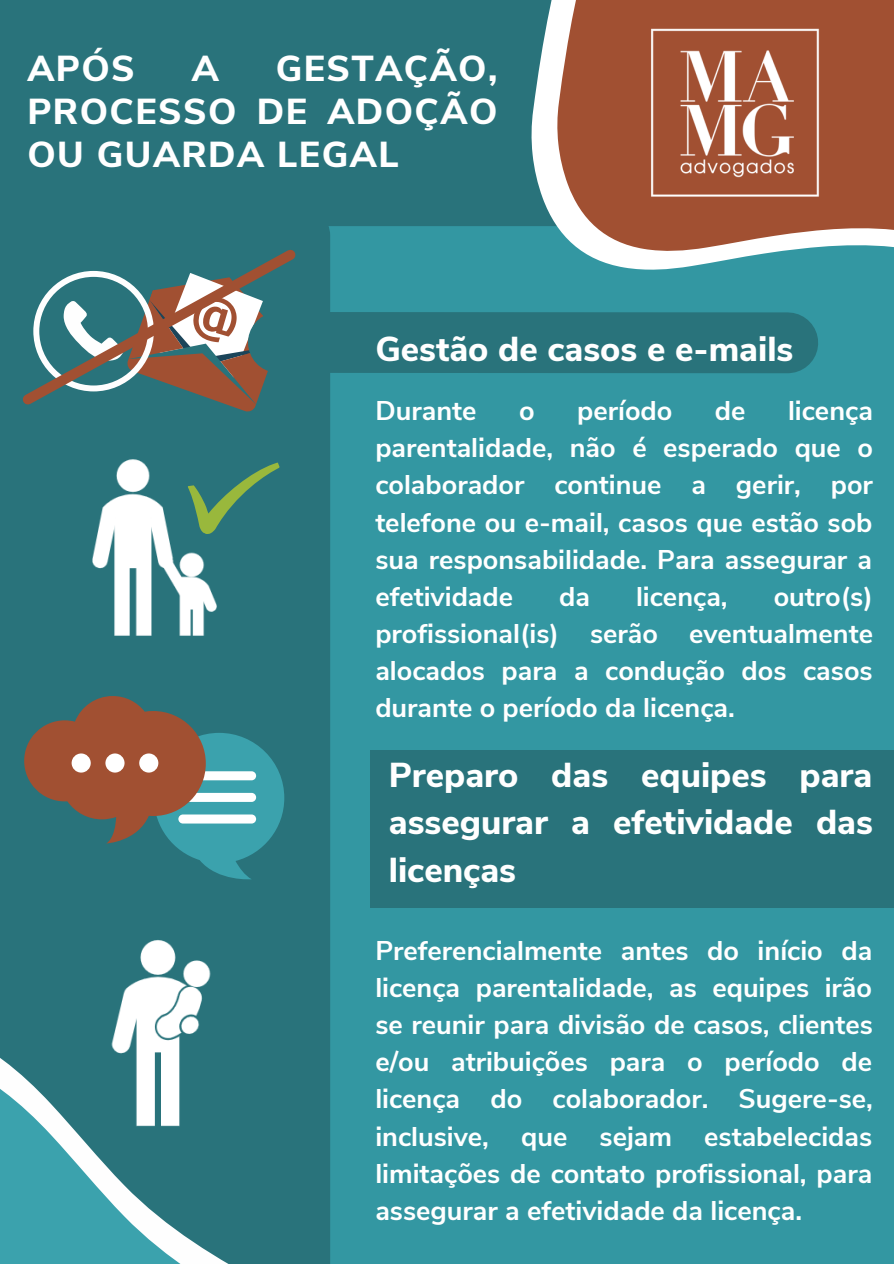
<style>
.page{position:relative;width:894px;height:1264px;background:#fff}
.page>*{position:absolute;margin:0;border:0;box-sizing:border-box;transform-origin:0 0}
.t1{font:800 36px/42.8px "Nunito Sans";letter-spacing:.04em;color:#fff;text-align:justify}
.t2{font:800 34.5px/47.2px "Nunito Sans";color:#fff;text-align:justify}
.t3{font:700 27px/37.2px "Nunito Sans";color:#fff;text-align:justify}
</style>
<div class="page">
<div style="left:0;top:0;width:893px;height:1263px;background:#3397a2"></div>
<div style="left:0;top:0;width:469px;height:226px;background:#29737b"></div>
<div style="left:0;top:207px;width:330px;height:643px;background:#29737b"></div>
<div style="left:469px;top:0;width:30px;height:226px;background:#29737b"></div>
<svg style="left:499px;top:0;width:394px;height:373px"></svg>
<svg style="left:0;top:881px;width:330px;height:382px;fill:#29737b"></svg>
<img style="left:640px;top:19px;width:188px;height:188px">
<svg style="left:14px;top:241px;width:290px;height:172px;background:#5d7d7c"></svg>
<img style="left:50px;top:443px;width:208px;height:208px">
<svg style="left:177px;top:442px;width:104px;height:105px;background:#377c72"></svg>
<svg style="left:24px;top:696px;width:260px;height:185px"></svg>
<div style="left:72px;top:753px;width:19px;height:19px;background:#fff;border-radius:50%"></div>
<div style="left:105px;top:753px;width:19px;height:19px;background:#fff;border-radius:50%"></div>
<div style="left:139px;top:753px;width:19px;height:19px;background:#fff;border-radius:50%"></div>
<img style="left:63px;top:935px;width:195px;height:195px">
<div style="left:278px;top:312px;width:509px;height:61px;background:#29737b"></div>
<div style="left:370px;top:750px;width:523px;height:158px;background:#29737b"></div>
<h1 class="t1" style="left:27px;top:48px;width:109px">APÓS</h1>
<h1 class="t1" style="left:192px;top:48px;width:29px">A</h1>
<h1 class="t1" style="left:27px;top:48px;width:471px;text-indent:248px">GESTAÇÃO, PROCESSO DE ADOÇÃO OU GUARDA LEGAL</h1>
<p class="t2" style="left:375px;top:326px;width:419px">Gestão de casos e e-mails</p>
<p class="t3" style="left:375px;top:392px;width:103px">Durante</p>
<p class="t3" style="left:519px;top:392px;width:17px">o</p>
<p class="t3" style="left:577px;top:392px;width:97px">período</p>
<p class="t3" style="left:714px;top:392px;width:32px">de</p>
<p class="t3" style="left:375px;top:392px;width:499px;text-indent:412px">licença parentalidade, não é esperado que o colaborador continue a gerir, por telefone ou e-mail, casos que estão sob sua responsabilidade. Para assegurar a efetividade</p>
<p class="t3" style="left:375px;top:578px;width:499px;text-indent:398px">outro(s) profissional(is) serão eventualmente alocados para a condução dos casos durante o período da licença.</p>
<p class="t3" style="left:559px;top:578px;width:32px">da</p>
<p class="t3" style="left:636px;top:578px;width:93px">licença,</p>
<p class="t2" style="left:389px;top:752px;width:485px">Preparo das equipes para assegurar a efetividade das licenças</p>
<p class="t3" style="left:375px;top:932px;width:499px">Preferencialmente antes do início da licença parentalidade, as equipes irão se reunir para divisão de casos, clientes e/ou atribuições para o período de licença do colaborador. Sugere-se, inclusive, que sejam estabelecidas limitações de contato profissional, para assegurar a efetividade da licença.</p>
</div>
